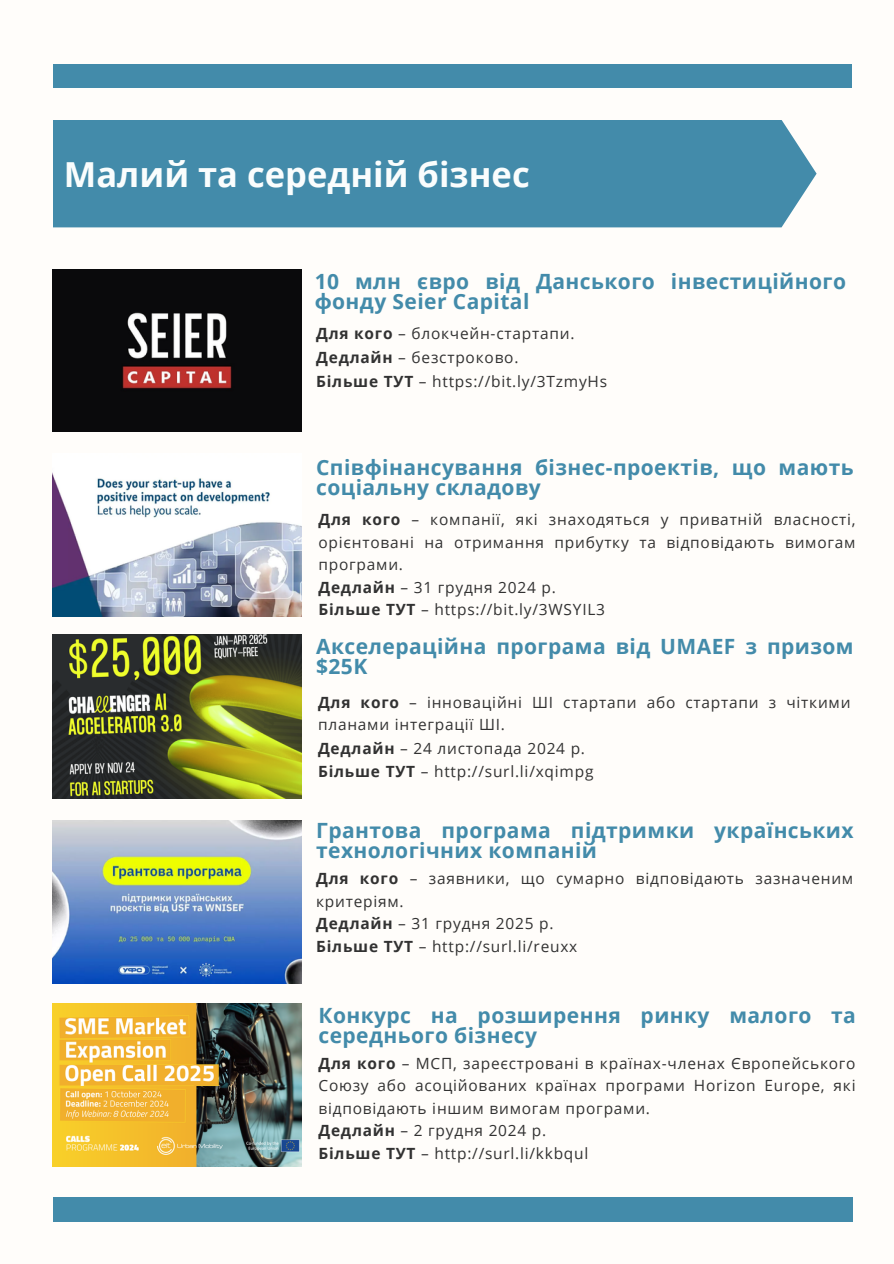
<style>
.page{position:relative;width:894px;height:1264px;background:#fff}
.page>*{position:absolute;margin:0;border:0;box-sizing:border-box;transform-origin:0 0}
.t1{font:700 34.5px "Open Sans";color:#fafdfd}
.t2{font:700 21px/20.2px "Open Sans";letter-spacing:.02em;color:#438baa}
.t3{font:15.45px/22.5px "Open Sans";letter-spacing:.05em;color:#323232}
.s1{font-weight:700}
</style>
<div class="page">
<div style="left:0;top:0;width:893px;height:1263px;background:#fffdfa"></div>
<img style="left:53px;top:270px;width:248px;height:162px">
<div style="left:53px;top:64px;width:797px;height:24px;background:#438baa"></div>
<div style="left:53px;top:1197px;width:799px;height:24px;background:#438baa"></div>
<div style="left:53px;top:120px;width:763px;height:107px;background:#438baa"></div>
<img style="left:53px;top:634px;width:248px;height:164px">
<img style="left:53px;top:474px;width:248px;height:143px">
<img style="left:53px;top:1003px;width:248px;height:163px">
<img style="left:53px;top:820px;width:248px;height:163px">
<p class="t1" style="left:64px;top:150px;width:467px">Малий та середній бізнес</p>
<h1 class="t2" style="left:314px;top:270px;width:532px">10 млн євро від Данського інвестиційного фонду Seier Capital</h1>
<h2 class="t3" style="left:316px;top:322px;width:260px"><span class="s1">Для кого</span> – блокчейн-стартапи.</h2>
<p class="t3" style="left:316px;top:345px;width:204px"><span class="s1">Дедлайн</span> – безстроково.</p>
<p class="t3" style="left:316px;top:369px;width:292px"><span class="s1">Більше ТУТ</span> – https://bit.ly/3TzmyHs</p>
<p class="t2" style="left:316px;top:456px;width:539px">Співфінансування бізнес-проектів, що мають соціальну складову</p>
<h2 class="t3" style="left:318px;top:508px;width:538px;text-align:justify"><span class="s1">Для кого</span> – компанії, які знаходяться у приватній власності, орієнтовані на отримання прибутку та відповідають вимогам програми.</h2>
<p class="t3" style="left:318px;top:575px;width:239px"><span class="s1">Дедлайн</span> – 31 грудня 2024 р.</p>
<p class="t3" style="left:318px;top:598px;width:288px"><span class="s1">Більше ТУТ</span> – https://bit.ly/3WSYIL3</p>
<h2 class="t2" style="left:316px;top:635px;width:539px">Акселераційна програма від UMAEF з призом $25K</h2>
<p class="t3" style="left:318px;top:690px;width:533px"><span class="s1">Для кого</span> – інноваційні ШІ стартапи або стартапи з чіткими планами інтеграції ШІ.</p>
<p class="t3" style="left:318px;top:736px;width:268px"><span class="s1">Дедлайн</span> – 24 листопада 2024 р.</p>
<p class="t3" style="left:318px;top:760px;width:277px"><span class="s1">Більше ТУТ</span> – http://surl.li/xqimpg</p>
<p class="t2" style="left:316px;top:820px;width:539px">Грантова програма підтримки українських технологічних компаній</p>
<h2 class="t3" style="left:316px;top:867px;width:538px"><span class="s1">Для кого</span> – заявники, що сумарно відповідають зазначеним критеріям.</h2>
<p class="t3" style="left:316px;top:912px;width:239px"><span class="s1">Дедлайн</span> – 31 грудня 2025 р.</p>
<p class="t3" style="left:316px;top:934px;width:262px"><span class="s1">Більше ТУТ</span> – http://surl.li/reuxx</p>
<p class="t2" style="left:318px;top:1004px;width:539px">Конкурс на розширення ринку малого та середнього бізнесу</p>
<h2 class="t3" style="left:318px;top:1051px;width:538px;text-align:justify"><span class="s1">Для кого</span> – МСП, зареєстровані в країнах-членах Європейського Союзу або асоційованих країнах програми Horizon Europe, які відповідають іншим вимогам програми.</h2>
<p class="t3" style="left:318px;top:1118px;width:229px"><span class="s1">Дедлайн</span> – 2 грудня 2024 р.</p>
<p class="t3" style="left:318px;top:1141px;width:271px"><span class="s1">Більше ТУТ</span> – http://surl.li/kkbqul</p>
</div>
